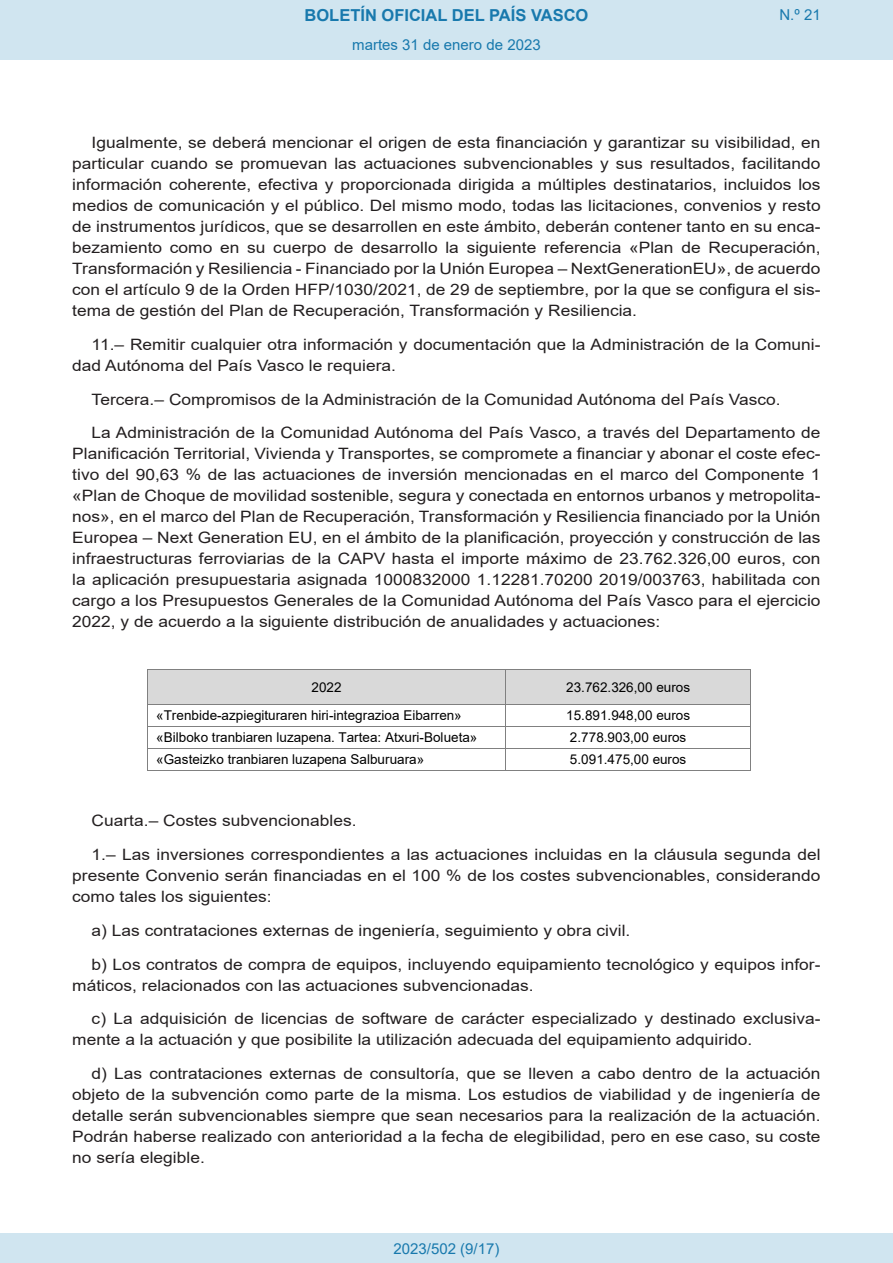
<style>
.page{position:relative;width:893px;height:1263px;background:#fff}
.page>*{position:absolute;margin:0;border:0;box-sizing:border-box;transform-origin:0 0}
.t1{font:700 16.5px "Arial";color:#1879ad}
.BOPVDetalle{font:15.6px/21px "Arial";color:#231f20;text-align:justify;scale:1.11 1}
.Paginacion_Centro{font:15px "Arial";color:#1879ad}
.t2{font:13.5px "Arial";letter-spacing:.005em;color:#000}
</style>
<div class="page">
<div style="left:0;top:0;width:893px;height:60px;background:#d0e5f0"></div>
<div style="left:0;top:1233px;width:893px;height:30px;background:#d0e5f0"></div>
<div style="left:148px;top:670px;width:357px;height:34px;background:#d9d9d9"></div>
<div style="left:506px;top:670px;width:244px;height:34px;background:#d9d9d9"></div>
<hr style="left:148px;top:669px;width:357px;height:1px;background:#808080">
<hr style="left:506px;top:669px;width:244px;height:1px;background:#808080">
<hr style="left:147px;top:670px;width:1px;height:34px;background:#808080">
<hr style="left:505px;top:670px;width:1px;height:34px;background:#808080">
<hr style="left:750px;top:670px;width:1px;height:34px;background:#808080">
<hr style="left:148px;top:704px;width:357px;height:1px;background:#808080">
<hr style="left:506px;top:704px;width:244px;height:1px;background:#808080">
<hr style="left:148px;top:726px;width:357px;height:1px;background:#808080">
<hr style="left:506px;top:726px;width:244px;height:1px;background:#808080">
<hr style="left:148px;top:748px;width:357px;height:1px;background:#808080">
<hr style="left:506px;top:748px;width:244px;height:1px;background:#808080">
<svg style="left:147px;top:704px;width:1px;height:67px"></svg>
<hr style="left:148px;top:770px;width:357px;height:1px;background:#808080">
<svg style="left:505px;top:704px;width:1px;height:67px"></svg>
<hr style="left:506px;top:770px;width:244px;height:1px;background:#808080">
<svg style="left:750px;top:704px;width:1px;height:67px"></svg>
<p class="t1" style="left:305px;top:3px;width:285px">BOLETÍN OFICIAL DEL PAÍS VASCO</p>
<p class="Paginacion_Centro" style="left:352px;top:35px;width:190px">martes 31 de enero de 2023</p>
<p class="Paginacion_Centro" style="left:779px;top:5px;width:43px">N.º 21</p>
<p class="BOPVDetalle" style="left:72px;top:132px;width:676px;text-indent:19px">Igualmente, se deberá mencionar el origen de esta financiación y garantizar su visibilidad, en particular cuando se promuevan las actuaciones subvencionables y sus resultados, facilitando información coherente, efectiva y proporcionada dirigida a múltiples destinatarios, incluidos los medios de comunicación y el público. Del mismo modo, todas las licitaciones, convenios y resto de instrumentos jurídicos, que se desarrollen en este ámbito, deberán contener tanto en su enca&shy;bezamiento como en su cuerpo de desarrollo la siguiente referencia «Plan de Recuperación, Transformación y Resiliencia - Financiado por la Unión Europea – NextGenerationEU», de acuerdo con el artículo 9 de la Orden HFP/1030/2021, de 29 de septiembre, por la que se configura el sis&shy;tema de gestión del Plan de Recuperación, Transformación y Resiliencia.</p>
<p class="BOPVDetalle" style="left:72px;top:334px;width:676px;text-indent:19px">11.– Remitir cualquier otra información y documentación que la Administración de la Comuni&shy;dad Autónoma del País Vasco le requiera.</p>
<p class="BOPVDetalle" style="left:92px;top:389px;width:622px">Tercera.– Compromisos de la Administración de la Comunidad Autónoma del País Vasco.</p>
<p class="BOPVDetalle" style="left:72px;top:422px;width:676px;text-indent:19px">La Administración de la Comunidad Autónoma del País Vasco, a través del Departamento de Planificación Territorial, Vivienda y Transportes, se compromete a financiar y abonar el coste efec&shy;tivo del 90,63 % de las actuaciones de inversión mencionadas en el marco del Componente 1 «Plan de Choque de movilidad sostenible, segura y conectada en entornos urbanos y metropolita&shy;nos», en el marco del Plan de Recuperación, Transformación y Resiliencia financiado por la Unión Europea – Next Generation EU, en el ámbito de la planificación, proyección y construcción de las infraestructuras ferroviarias de la CAPV hasta el importe máximo de 23.762.326,00 euros, con la aplicación presupuestaria asignada 1000832000 1.12281.70200 2019/003763, habilitada con cargo a los Presupuestos Generales de la Comunidad Autónoma del País Vasco para el ejercicio 2022, y de acuerdo a la siguiente distribución de anualidades y actuaciones:</p>
<p class="t2" style="left:311px;top:678px;width:32px">2022</p>
<p class="t2" style="left:566px;top:678px;width:125px">23.762.326,00 euros</p>
<p class="t2" style="left:156px;top:706px;width:307px">«Trenbide-azpiegituraren hiri-integrazioa Eibarren»</p>
<p class="t2" style="left:566px;top:706px;width:125px">15.891.948,00 euros</p>
<p class="t2" style="left:156px;top:728px;width:323px">«Bilboko tranbiaren luzapena. Tartea: Atxuri-Bolueta»</p>
<p class="t2" style="left:570px;top:728px;width:118px">2.778.903,00 euros</p>
<p class="t2" style="left:156px;top:750px;width:269px">«Gasteizko tranbiaren luzapena Salburuara»</p>
<p class="t2" style="left:570px;top:750px;width:118px">5.091.475,00 euros</p>
<p class="BOPVDetalle" style="left:92px;top:810px;width:240px">Cuarta.– Costes subvencionables.</p>
<p class="BOPVDetalle" style="left:72px;top:844px;width:676px;text-indent:19px">1.– Las inversiones correspondientes a las actuaciones incluidas en la cláusula segunda del presente Convenio serán financiadas en el 100 % de los costes subvencionables, considerando como tales los siguientes:</p>
<p class="BOPVDetalle" style="left:92px;top:920px;width:487px">a) Las contrataciones externas de ingeniería, seguimiento y obra civil.</p>
<p class="BOPVDetalle" style="left:72px;top:953px;width:676px;text-indent:19px">b) Los contratos de compra de equipos, incluyendo equipamiento tecnológico y equipos infor&shy;máticos, relacionados con las actuaciones subvencionadas.</p>
<p class="BOPVDetalle" style="left:72px;top:1008px;width:676px;text-indent:19px">c) La adquisición de licencias de software de carácter especializado y destinado exclusiva&shy;mente a la actuación y que posibilite la utilización adecuada del equipamiento adquirido.</p>
<p class="BOPVDetalle" style="left:72px;top:1063px;width:676px;text-indent:19px">d) Las contrataciones externas de consultoría, que se lleven a cabo dentro de la actuación objeto de la subvención como parte de la misma. Los estudios de viabilidad y de ingeniería de detalle serán subvencionables siempre que sean necesarios para la realización de la actuación.<br>Podrán haberse realizado con anterioridad a la fecha de elegibilidad, pero en ese caso, su coste no sería elegible.</p>
<p class="Paginacion_Centro" style="left:393px;top:1238px;width:107px">2023/502 (9/17)</p>
</div>
